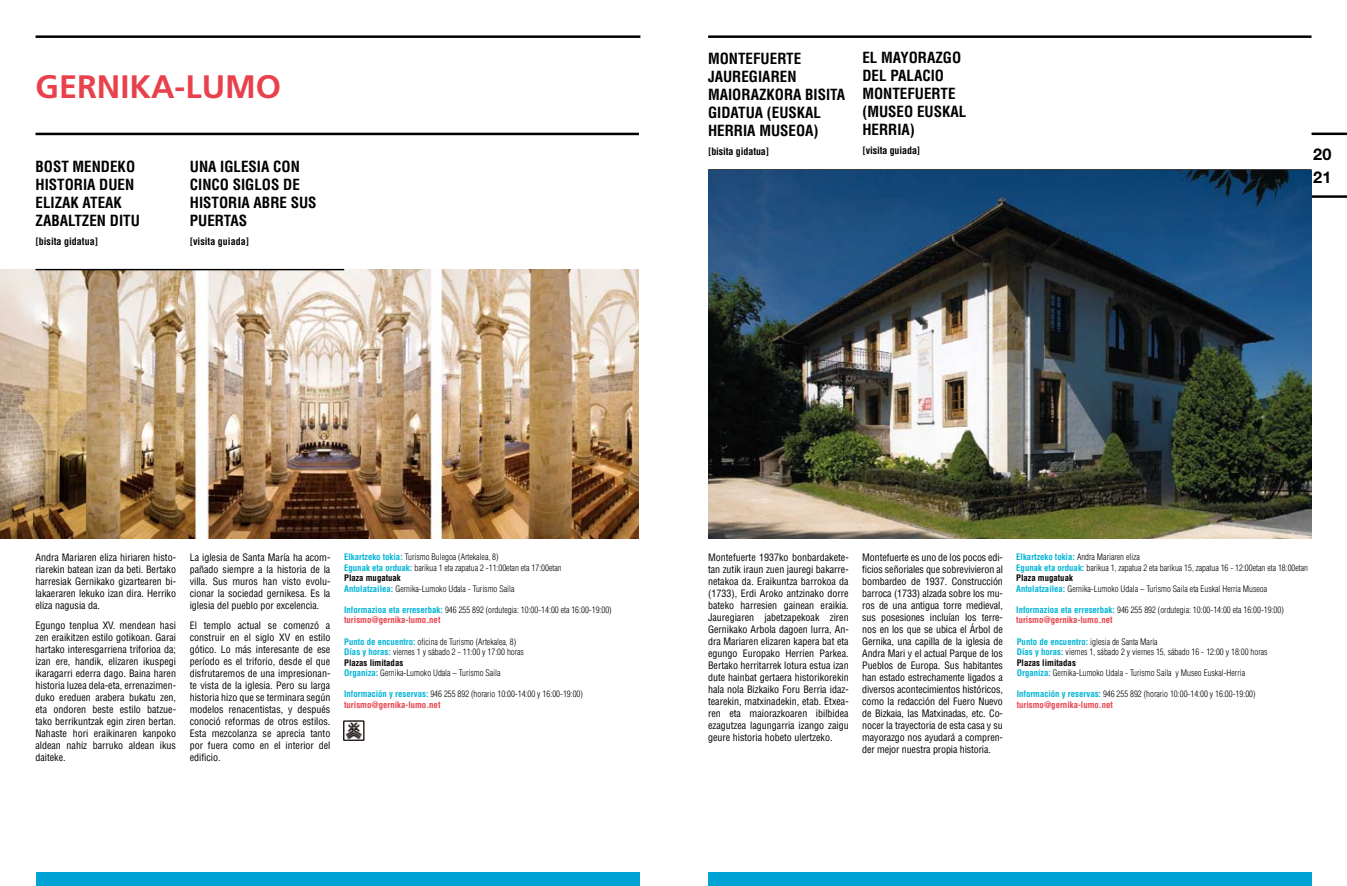
<style>
.page{position:relative;width:1347px;height:886px;background:#fff}
.page>*{position:absolute;margin:0;border:0;box-sizing:border-box;transform-origin:0 0}
.t1{font:700 32.5px "Frutiger";color:#e8414c}
.t2{font:700 16.25px/23.1px "Helvetica Neue";color:#000}
.t3{font:700 condensed 15px/18px "Helvetica";color:#000}
.t4{font:condensed 10px/12px "Helvetica";color:#000;text-align:justify}
.t5{font:700 condensed 10px "Helvetica";letter-spacing:-.005em;color:#000}
.t6{font:300 condensed 8.75px/10.5px "Helvetica";color:#000}
.s1{font-weight:700;color:#00b4d6}
.s2{font-weight:700}
.s3{font-weight:700;color:#e8414c}
</style>
<div class="page">
<hr style="left:1311px;top:133px;width:35px;height:1px;background:#000">
<hr style="left:1311px;top:196px;width:35px;height:1px;background:#000">
<img style="left:0;top:269px;width:639px;height:269px">
<hr style="left:36px;top:35px;width:604px;height:3px;background:#000">
<hr style="left:36px;top:133px;width:603px;height:2px;background:#000">
<hr style="left:36px;top:269px;width:308px;height:1px;background:#000">
<div style="left:36px;top:872px;width:603px;height:14px;background:#00a4d4"></div>
<div style="left:708px;top:872px;width:604px;height:14px;background:#00a4d4"></div>
<hr style="left:708px;top:35px;width:603px;height:3px;background:#000">
<img style="left:708px;top:170px;width:603px;height:368px">
<img style="left:344px;top:720px;width:20px;height:20px">
<h1 class="t1" style="left:36px;top:68px;width:247px">GERNIKA-LUMO</h1>
<h3 class="t3" style="left:36px;top:157px;width:106px">Bost mendeko historia duen elizak ateak zabaltzen ditu</h3>
<p class="t5" style="left:36px;top:235px;width:64px">[bisita gidatua]</p>
<h3 class="t3" style="left:190px;top:157px;width:128px">Una iglesia con cinco siglos de historia abre sus puertas</h3>
<p class="t5" style="left:190px;top:235px;width:61px">[visita guiada]</p>
<h3 class="t3" style="left:708px;top:49px;width:139px">Montefuerte<br>Jauregiaren<br>Maiorazkora bisita gidatua (Euskal<br>Herria Museoa)</h3>
<p class="t5" style="left:708px;top:145px;width:62px">[bisita gidatua]</p>
<h3 class="t3" style="left:862px;top:48px;width:105px">E l Mayorazgo del Palacio<br>Montefuerte (Museo Euskal<br>Herria)</h3>
<p class="t5" style="left:862px;top:144px;width:59px">[visita guiada]</p>
<h2 class="t2" style="left:1313px;top:142px;width:20px">20<br>21</h2>
<p class="t4" style="left:35px;top:552px;width:142px">Andra Mariaren eliza hiriaren histo&shy;riarekin batean izan da beti. Bertako harresiak Gernikako gizartearen bi&shy;lakaeraren lekuko izan dira. Herriko eliza nagusia da.</p>
<p class="t4" style="left:35px;top:619px;width:142px">Egungo tenplua XV. mendean hasi zen eraikitzen estilo gotikoan. Garai hartako interesgarriena triforioa da; izan ere, handik, elizaren ikuspegi ikaragarri ederra dago. Baina haren historia luzea dela-eta, errenazimen&shy;duko ereduen arabera bukatu zen, eta ondoren beste estilo batzue&shy;tako berrikuntzak egin ziren bertan.<br>Nahaste hori eraikinaren kanpoko aldean nahiz barruko aldean ikus daiteke.</p>
<p class="t4" style="left:190px;top:552px;width:142px">La iglesia de Santa María ha acom&shy;pañado siempre a la historia de la villa. Sus muros han visto evolu&shy;cionar la sociedad gernikesa. Es la iglesia del pueblo por excelencia.</p>
<p class="t4" style="left:190px;top:619px;width:142px">El templo actual se comenzó a construir en el siglo XV en estilo gótico. Lo más interesante de ese período es el triforio, desde el que disfrutaremos de una impresionan&shy;te vista de la iglesia. Pero su larga historia hizo que se terminara según modelos renacentistas, y después conoció reformas de otros estilos.<br>Esta mezcolanza se aprecia tanto por fuera como en el interior del edificio.</p>
<p class="t6" style="left:344px;top:552px;width:219px"><span class="s1">Elkartzeko tokia:</span> Turismo Bulegoa (Artekalea, 8)<br><span class="s1">Egunak eta orduak:</span> barikua 1 eta zapatua 2 -11:00etan eta 17:00etan <span class="s2">Plaza mugatuak<br></span><span class="s1">Antolatzailea:</span> Gernika-Lumoko Udala - Turismo Saila</p>
<p class="t6" style="left:344px;top:604px;width:269px"><span class="s1">Informazioa eta erreserbak:</span> 946 255 892 (ordutegia: 10:00-14:00 eta 16:00-19:00) <span class="s3">turismo@gernika-lumo.net</span></p>
<p class="t6" style="left:344px;top:636px;width:181px"><span class="s1">Punto de encuentro:</span> oficina de Turismo (Artekalea, 8)<br><span class="s1">Días y horas:</span> viernes 1 y sábado 2 - 11:00 y 17:00 horas <span class="s2">Plazas limitadas<br></span><span class="s1">Organiza:</span> Gernika-Lumoko Udala – Turismo Saila</p>
<p class="t6" style="left:344px;top:689px;width:240px"><span class="s1">Información y reservas:</span> 946 255 892 (horario 10:00-14:00 y 16:00-19:00) <span class="s3">turismo@gernika-lumo.net</span></p>
<p class="t4" style="left:708px;top:552px;width:142px">Montefuerte 1937ko bonbardakete&shy;tan zutik iraun zuen jauregi bakarre&shy;netakoa da. Eraikuntza barrokoa da (1733), Erdi Aroko antzinako dorre bateko harresien gainean eraikia.<br>Jauregiaren jabetzapekoak ziren Gernikako Arbola dagoen lurra, An&shy;dra Mariaren elizaren kapera bat eta egungo Europako Herrien Parkea.<br>Bertako herritarrek lotura estua izan dute hainbat gertaera historikorekin hala nola Bizkaiko Foru Berria idaz&shy;tearekin, matxinadekin, etab. Etxea&shy;ren eta maiorazkoaren ibilbidea ezagutzea lagungarria izango zaigu geure historia hobeto ulertzeko.</p>
<p class="t4" style="left:862px;top:552px;width:142px">Montefuerte es uno de los pocos edi&shy;ficios señoriales que sobrevivieron al bombardeo de 1937. Construcción barroca (1733) alzada sobre los mu&shy;ros de una antigua torre medieval, sus posesiones incluían los terre&shy;nos en los que se ubica el Árbol de Gernika, una capilla de la iglesia de Andra Mari y el actual Parque de los Pueblos de Europa. Sus habitantes han estado estrechamente ligados a diversos acontecimientos históricos, como la redacción del Fuero Nuevo de Bizkaia, las Matxinadas, etc. Co&shy;nocer la trayectoria de esta casa y su mayorazgo nos ayudará a compren&shy;der mejor nuestra propia historia.</p>
<p class="t6" style="left:1016px;top:552px;width:293px"><span class="s1">Elkartzeko tokia:</span> Andra Mariaren eliza<br><span class="s1">Egunak eta orduak:</span> barikua 1, zapatua 2 eta barikua 15, zapatua 16 - 12:00etan eta 18:00etan <span class="s2">Plaza mugatuak<br></span><span class="s1">Antolatzailea:</span> Gernika-Lumoko Udala – Turismo Saila eta Euskal Herria Museoa</p>
<p class="t6" style="left:1016px;top:604px;width:269px"><span class="s1">Informazioa eta erreserbak:</span> 946 255 892 (ordutegia: 10:00-14:00 eta 16:00-19:00) <span class="s3">turismo@gernika-lumo.net</span></p>
<p class="t6" style="left:1016px;top:636px;width:252px"><span class="s1">Punto de encuentro:</span> iglesia de Santa María<br><span class="s1">Días y horas:</span> viernes 1, sábado 2 y viernes 15, sábado 16 - 12:00 y 18:00 horas <span class="s2">Plazas limitadas<br></span><span class="s1">Organiza:</span> Gernika-Lumoko Udala - Turismo Saila y Museo Euskal-Herria</p>
<p class="t6" style="left:1016px;top:689px;width:240px"><span class="s1">Información y reservas:</span> 946 255 892 (horario 10:00-14:00 y 16:00-19:00) <span class="s3">turismo@gernika-lumo.net</span></p>
</div>
